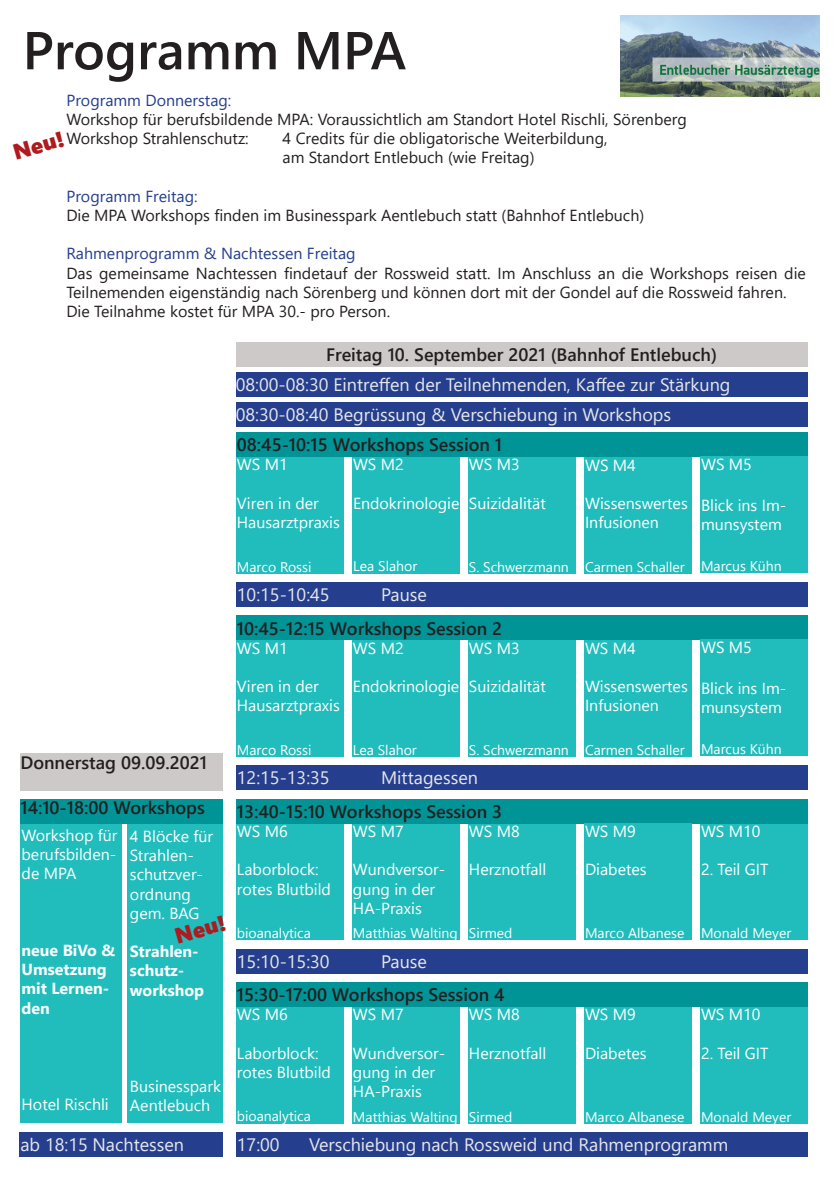
<style>
.page{position:relative;width:840px;height:1191px;background:#fff}
.page>*{position:absolute;margin:0;border:0;box-sizing:border-box;transform-origin:0 0}
.t1{font:600 53.2px "Segoe UI";color:#231f20}
.t2{font:22px "Segoe UI Black";color:#ae1a1e}
.t3{font:18px/30.2px "Segoe UI";color:#e6e7e9}
.t4{font:600 18px "Segoe UI";color:#231f20}
.t5{font:16px/19.2px "Segoe UI";color:#fff}
.t6{font:16px/19.2px "Segoe UI";color:#231f20}
.t7{font:16px "Segoe UI";color:#253f8e}
.t8{font:700 16px/19.2px "Segoe UI";color:#fff}
.t9{font:14px "Segoe UI";color:#fff}
</style>
<div class="page">
<div style="left:236px;top:457px;width:107px;height:116px;background:#21bdbd"></div>
<div style="left:351px;top:457px;width:108px;height:116px;background:#21bdbd"></div>
<div style="left:467px;top:457px;width:108px;height:116px;background:#21bdbd"></div>
<div style="left:236px;top:432px;width:571px;height:25px;background:#009497"></div>
<div style="left:236px;top:372px;width:571px;height:25px;background:#253f8e"></div>
<div style="left:236px;top:402px;width:571px;height:25px;background:#253f8e"></div>
<div style="left:583px;top:457px;width:108px;height:116px;background:#21bdbd"></div>
<div style="left:699px;top:823px;width:108px;height:117px;background:#21bdbd"></div>
<div style="left:699px;top:1006px;width:108px;height:117px;background:#21bdbd"></div>
<div style="left:236px;top:582px;width:571px;height:25px;background:#253f8e"></div>
<div style="left:236px;top:640px;width:107px;height:116px;background:#21bdbd"></div>
<div style="left:351px;top:640px;width:108px;height:116px;background:#21bdbd"></div>
<div style="left:467px;top:640px;width:108px;height:116px;background:#21bdbd"></div>
<div style="left:236px;top:615px;width:571px;height:25px;background:#009497"></div>
<div style="left:583px;top:640px;width:108px;height:116px;background:#21bdbd"></div>
<div style="left:236px;top:765px;width:571px;height:25px;background:#253f8e"></div>
<div style="left:236px;top:823px;width:107px;height:117px;background:#21bdbd"></div>
<div style="left:351px;top:823px;width:108px;height:117px;background:#21bdbd"></div>
<div style="left:467px;top:823px;width:108px;height:117px;background:#21bdbd"></div>
<div style="left:236px;top:799px;width:571px;height:24px;background:#009497"></div>
<div style="left:583px;top:823px;width:108px;height:117px;background:#21bdbd"></div>
<div style="left:699px;top:456px;width:108px;height:117px;background:#21bdbd"></div>
<div style="left:236px;top:948px;width:571px;height:25px;background:#253f8e"></div>
<div style="left:236px;top:1006px;width:107px;height:117px;background:#21bdbd"></div>
<div style="left:351px;top:1006px;width:108px;height:117px;background:#21bdbd"></div>
<div style="left:467px;top:1006px;width:108px;height:117px;background:#21bdbd"></div>
<div style="left:236px;top:982px;width:571px;height:24px;background:#009497"></div>
<div style="left:583px;top:1006px;width:108px;height:117px;background:#21bdbd"></div>
<div style="left:699px;top:639px;width:108px;height:117px;background:#21bdbd"></div>
<div style="left:236px;top:1132px;width:571px;height:24px;background:#253f8e"></div>
<div style="left:235px;top:342px;width:572px;height:24px;background:#cdc9c8"></div>
<div style="left:20px;top:822px;width:101px;height:300px;background:#21bdbd"></div>
<div style="left:127px;top:822px;width:96px;height:300px;background:#21bdbd"></div>
<div style="left:20px;top:799px;width:203px;height:24px;background:#009497"></div>
<div style="left:19px;top:1132px;width:203px;height:24px;background:#253f8e"></div>
<div style="left:20px;top:753px;width:203px;height:37px;background:#cdc9c8"></div>
<img style="left:620px;top:15px;width:199px;height:81px">
<h1 class="t1" style="left:23px;top:0;width:385px">Programm MPA</h1>
<p class="t7" style="left:66px;top:85px;width:166px">Programm Donnerstag:</p>
<p class="t6" style="left:66px;top:108px;width:621px">Workshop für berufsbildende MPA: Voraussichtlich am Standort Hotel Rischli, Sörenberg<br>Workshop Strahlenschutz:</p>
<h2 class="t2" style="left:9px;top:137px;width:54px;rotate:-16deg">Neu!</h2>
<p class="t6" style="left:282px;top:127px;width:326px">4 Credits für die obligatorische Weiterbildung, am Standort Entlebuch (wie Freitag)</p>
<p class="t7" style="left:66px;top:181px;width:133px">Programm Freitag:</p>
<p class="t6" style="left:66px;top:204px;width:579px">Die MPA Workshops finden im Businesspark Aentlebuch statt (Bahnhof Entlebuch)</p>
<p class="t7" style="left:66px;top:239px;width:290px">Rahmenprogramm &amp; Nachtessen Freitag</p>
<p class="t6" style="left:66px;top:262px;width:740px">Das gemeinsame Nachtessen findetauf der Rossweid statt. Im Anschluss an die Workshops reisen die<br>Teilnemenden eigenständig nach Sörenberg und können dort mit der Gondel auf die Rossweid fahren.<br>Die Teilnahme kostet für MPA 30.- pro Person.</p>
<p class="t4" style="left:326px;top:337px;width:392px">Freitag 10. September 2021 (Bahnhof Entlebuch)</p>
<p class="t3" style="left:236px;top:368px;width:496px">08:00-08:30 Eintreffen der Teilnehmenden, Kaffee zur Stärkung<br>08:30-08:40 Begrüssung &amp; Verschiebung in Workshops</p>
<p class="t5" style="left:584px;top:454px;width:52px">WS M4</p>
<p class="t5" style="left:584px;top:492px;width:104px">Wissenswertes<br>Infusionen</p>
<p class="t9" style="left:584px;top:553px;width:101px">Carmen Schaller</p>
<p class="t4" style="left:237px;top:428px;width:267px">08:45-10:15 Workshops Session 1</p>
<p class="t5" style="left:700px;top:453px;width:52px">WS M5</p>
<p class="t5" style="left:237px;top:453px;width:52px">WS M1</p>
<p class="t5" style="left:237px;top:492px;width:104px">Viren in der<br>Hausarztpraxis</p>
<p class="t9" style="left:237px;top:553px;width:76px">Marco Rossi</p>
<p class="t9" style="left:353px;top:553px;width:65px">Lea Slahor</p>
<p class="t5" style="left:353px;top:453px;width:52px">WS M2</p>
<p class="t5" style="left:353px;top:492px;width:108px">Endokrinologie</p>
<p class="t5" style="left:468px;top:453px;width:52px">WS M3</p>
<p class="t5" style="left:468px;top:492px;width:78px">Suizidalität</p>
<p class="t5" style="left:700px;top:494px;width:87px">Blick ins Im&shy;munsystem</p>
<p class="t9" style="left:700px;top:553px;width:82px">Marcus Kühn</p>
<p class="t9" style="left:468px;top:553px;width:101px">S. Schwerzmann</p>
<p class="t3" style="left:237px;top:578px;width:94px">10:15-10:45</p>
<p class="t3" style="left:381px;top:578px;width:47px">Pause</p>
<p class="t4" style="left:20px;top:745px;width:188px">Donnerstag 09.09.2021</p>
<p class="t4" style="left:20px;top:790px;width:186px">14:10-18:00 Workshops</p>
<p class="t5" style="left:22px;top:824px;width:97px;text-align:justify">Workshop für berufsbilden&shy;de MPA</p>
<p class="t8" style="left:22px;top:939px;width:95px">neue BiVo &amp;<br>Umsetzung mit Lernen&shy;den</p>
<p class="t5" style="left:130px;top:825px;width:85px">4 Blöcke für<br>Strahlen&shy;schutzver&shy;ordnung gem. BAG</p>
<p class="t8" style="left:130px;top:940px;width:76px">Strahlen&shy;schutz&shy;workshop</p>
<h2 class="t2" style="left:171px;top:921px;width:54px;rotate:-16deg">Neu!</h2>
<p class="t5" style="left:22px;top:1093px;width:89px">Hotel Rischli</p>
<p class="t5" style="left:130px;top:1075px;width:92px">Businesspark<br>Aentlebuch</p>
<p class="t3" style="left:20px;top:1127px;width:165px">ab 18:15 Nachtessen</p>
<p class="t4" style="left:237px;top:611px;width:267px">10:45-12:15 Workshops Session 2</p>
<p class="t5" style="left:237px;top:637px;width:52px">WS M1</p>
<p class="t5" style="left:237px;top:675px;width:104px">Viren in der<br>Hausarztpraxis</p>
<p class="t9" style="left:237px;top:737px;width:76px">Marco Rossi</p>
<p class="t5" style="left:353px;top:637px;width:52px">WS M2</p>
<p class="t5" style="left:353px;top:675px;width:108px">Endokrinologie</p>
<p class="t5" style="left:468px;top:637px;width:52px">WS M3</p>
<p class="t5" style="left:468px;top:675px;width:78px">Suizidalität</p>
<p class="t9" style="left:353px;top:737px;width:65px">Lea Slahor</p>
<p class="t9" style="left:468px;top:737px;width:101px">S. Schwerzmann</p>
<p class="t5" style="left:584px;top:637px;width:52px">WS M4</p>
<p class="t5" style="left:584px;top:675px;width:104px">Wissenswertes<br>Infusionen</p>
<p class="t9" style="left:584px;top:737px;width:101px">Carmen Schaller</p>
<p class="t5" style="left:700px;top:636px;width:52px">WS M5</p>
<p class="t5" style="left:700px;top:677px;width:87px">Blick ins Im&shy;munsystem</p>
<p class="t9" style="left:700px;top:736px;width:82px">Marcus Kühn</p>
<p class="t3" style="left:237px;top:761px;width:94px">12:15-13:35</p>
<p class="t3" style="left:381px;top:761px;width:98px">Mittagessen</p>
<p class="t5" style="left:237px;top:820px;width:52px">WS M6</p>
<p class="t5" style="left:237px;top:858px;width:96px">Laborblock: rotes Blutbild</p>
<p class="t4" style="left:237px;top:794px;width:267px">13:40-15:10 Workshops Session 3</p>
<p class="t5" style="left:468px;top:820px;width:52px">WS M8</p>
<p class="t5" style="left:468px;top:858px;width:79px">Herznotfall</p>
<p class="t5" style="left:353px;top:820px;width:52px">WS M7</p>
<p class="t5" style="left:353px;top:858px;width:94px">Wundversor&shy;gung in der<br>HA-Praxis</p>
<p class="t9" style="left:353px;top:920px;width:106px">Matthias Walting</p>
<p class="t9" style="left:237px;top:920px;width:75px">bioanalytica</p>
<p class="t9" style="left:468px;top:920px;width:45px">Sirmed</p>
<p class="t5" style="left:584px;top:820px;width:52px">WS M9</p>
<p class="t5" style="left:584px;top:858px;width:63px">Diabetes</p>
<p class="t5" style="left:700px;top:820px;width:61px">WS M10</p>
<p class="t5" style="left:700px;top:858px;width:69px">2. Teil GIT</p>
<p class="t9" style="left:584px;top:920px;width:208px">Marco Albanese Monald Meyer</p>
<p class="t3" style="left:237px;top:944px;width:94px">15:10-15:30</p>
<p class="t3" style="left:381px;top:944px;width:47px">Pause</p>
<p class="t4" style="left:237px;top:977px;width:269px">15:30-17:00 Workshops Session 4</p>
<p class="t5" style="left:237px;top:1003px;width:52px">WS M6</p>
<p class="t5" style="left:237px;top:1042px;width:96px">Laborblock: rotes Blutbild</p>
<p class="t9" style="left:237px;top:1103px;width:75px">bioanalytica</p>
<p class="t5" style="left:353px;top:1003px;width:52px">WS M7</p>
<p class="t5" style="left:353px;top:1042px;width:94px">Wundversor&shy;gung in der<br>HA-Praxis</p>
<p class="t9" style="left:353px;top:1103px;width:106px">Matthias Walting</p>
<p class="t5" style="left:468px;top:1003px;width:52px">WS M8</p>
<p class="t5" style="left:468px;top:1042px;width:79px">Herznotfall</p>
<p class="t9" style="left:468px;top:1103px;width:45px">Sirmed</p>
<p class="t5" style="left:584px;top:1003px;width:52px">WS M9</p>
<p class="t5" style="left:584px;top:1042px;width:63px">Diabetes</p>
<p class="t5" style="left:700px;top:1003px;width:61px">WS M10</p>
<p class="t5" style="left:700px;top:1042px;width:69px">2. Teil GIT</p>
<p class="t9" style="left:584px;top:1103px;width:101px">Marco Albanese</p>
<p class="t9" style="left:700px;top:1103px;width:92px">Monald Meyer</p>
<p class="t3" style="left:237px;top:1127px;width:44px">17:00</p>
<p class="t3" style="left:309px;top:1127px;width:420px">Verschiebung nach Rossweid und Rahmenprogramm</p>
</div>
